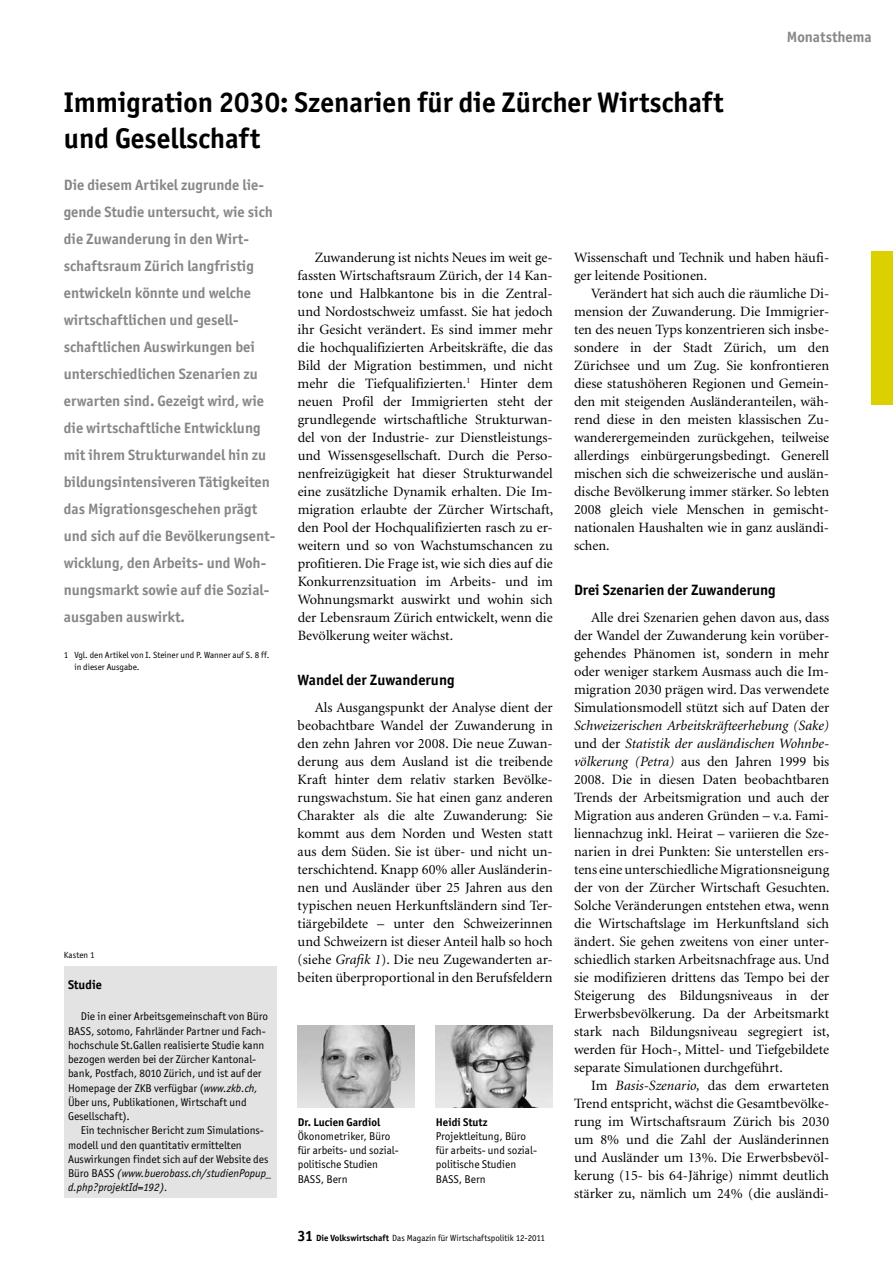
<style>
.page{position:relative;width:893px;height:1263px;background:#fff}
.page>*{position:absolute;margin:0;border:0;box-sizing:border-box;transform-origin:0 0}
.t1{font:700 28.5px/36px "Officina San ITC";color:#000}
.t2{font:700 15px/27px "Officina San ITC";color:#868786}
.t3{font:700 15px "Officina San ITC";color:#000}
.t4{font:14.25px/18px "Minion";color:#000;text-align:justify}
.t5{font:700 12.75px "Officina San ITC";color:#000}
.t6{font:11.25px/14.2px "Officina San ITC";color:#000}
.t7{font:700 11.25px "Officina San ITC";color:#000}
.t8{font:9px/12px "Officina San ITC";color:#000}
.s1{font-style:italic}
.s2{font-weight:700;font-size:15px}
.s3{font-weight:700}
</style>
<div class="page">
<div style="left:872px;top:252px;width:21px;height:153px;background:#dcd100"></div>
<div style="left:64px;top:966px;width:212px;height:231px;background:#e3e3e3"></div>
<img style="left:298px;top:1026px;width:117px;height:82px">
<img style="left:436px;top:1026px;width:117px;height:82px">
<p class="t2" style="left:787px;top:23px;width:86px">Monatsthema</p>
<h1 class="t1" style="left:64px;top:84px;width:661px">Immigration 2030: Szenarien für die Zürcher Wirtschaft und Gesellschaft</h1>
<p class="t2" style="left:64px;top:172px;width:213px">Die diesem Artikel zugrunde lie&shy;gende Studie untersucht, wie sich die Zuwanderung in den Wirt&shy;schaftsraum Zürich langfristig entwickeln könnte und welche wirtschaftlichen und gesell&shy;schaftlichen Auswirkungen bei unterschiedlichen Szenarien zu erwarten sind. Gezeigt wird, wie die wirtschaftliche Entwicklung mit ihrem Strukturwandel hin zu bildungsintensiveren Tätigkeiten das Migrationsgeschehen prägt und sich auf die Bevölkerungsent&shy;wicklung, den Arbeits- und Woh&shy;nungsmarkt sowie auf die Sozial&shy;ausgaben auswirkt.</p>
<p class="t4" style="left:574px;top:248px;width:257px">Wissenschaft und Technik und haben häufi&shy;ger leitende Positionen.</p>
<p class="t4" style="left:574px;top:284px;width:257px;text-align:left;text-indent:17px">Verändert hat sich auch die räumliche Di&shy;mension der Zuwanderung. Die Immigrier&shy;ten des neuen Typs konzentrieren sich insbe&shy;sondere in der Stadt Zürich, um den Zürichsee und um Zug. Sie konfrontieren diese statushöheren Regionen und Gemein&shy;den mit steigenden Ausländeranteilen, wäh&shy;rend diese in den meisten klassischen Zu&shy;wanderergemeinden zurückgehen, teilweise allerdings einbürgerungsbedingt. Generell mischen sich die schweizerische und auslän&shy;dische Bevölkerung immer stärker. So lebten 2008 gleich viele Menschen in gemischt&shy;nationalen Haushalten wie in ganz ausländi&shy;schen.</p>
<p class="t3" style="left:574px;top:580px;width:203px">Drei Szenarien der Zuwanderung</p>
<p class="t4" style="left:574px;top:608px;width:257px;text-indent:17px">Alle drei Szenarien gehen davon aus, dass der Wandel der Zuwanderung kein vorüber&shy;gehendes Phänomen ist, sondern in mehr oder weniger starkem Ausmass auch die Im&shy;migration 2030 prägen wird. Das verwendete Simulationsmodell stützt sich auf Daten der</p>
<p class="t4" style="left:574px;top:716px;width:257px"><span class="s1">Schweizerischen Arbeitskräfteerhebung (Sake) </span>und der <span class="s1">Statistik der ausländischen Wohnbe&shy;völkerung (Petra)</span> aus den Jahren 1999 bis 2008. Die in diesen Daten beobachtbaren Trends der Arbeitsmigration und auch der Migration aus anderen Gründen – v.a. Fami&shy;liennachzug inkl. Heirat – variieren die Sze&shy;narien in drei Punkten: Sie unterstellen ers&shy;tens eine unterschiedliche Migrationsneigung der von der Zürcher Wirtschaft Gesuchten.<br>Solche Veränderungen entstehen etwa, wenn die Wirtschaftslage im Herkunftsland sich ändert. Sie gehen zweitens von einer unter&shy;schiedlich starken Arbeitsnachfrage aus. Und sie modifizieren drittens das Tempo bei der Steigerung des Bildungsniveaus in der Erwerbsbevölkerung. Da der Arbeitsmarkt stark nach Bildungsniveau segregiert ist, werden für Hoch-, Mittel- und Tiefgebildete separate Simulationen durchgeführt.</p>
<p class="t4" style="left:574px;top:1076px;width:257px;text-indent:17px">Im <span class="s1">Basis-Szenario,</span> das dem erwarteten Trend entspricht, wächst die Gesamtbevölke&shy;rung im Wirtschaftsraum Zürich bis 2030 um 8% und die Zahl der Ausländerinnen und Ausländer um 13%. Die Erwerbsbevöl&shy;kerung (15- bis 64-Jährige) nimmt deutlich stärker zu, nämlich um 24% (die ausländi-</p>
<p class="t4" style="left:298px;top:248px;width:257px;text-indent:17px">Zuwanderung ist nichts Neues im weit ge&shy;fassten Wirtschaftsraum Zürich, der 14 Kan&shy;tone und Halbkantone bis in die Zentral&shy;und Nordostschweiz umfasst. Sie hat jedoch ihr Gesicht verändert. Es sind immer mehr die hochqualifizierten Arbeitskräfte, die das Bild der Migration bestimmen, und nicht mehr die Tiefqualifizierten.<sup>1</sup> Hinter dem neuen Profil der Immigrierten steht der grundlegende wirtschaftliche Strukturwan&shy;del von der Industrie- zur Dienstleistungs&shy;und Wissensgesellschaft. Durch die Perso&shy;nenfreizügigkeit hat dieser Strukturwandel eine zusätzliche Dynamik erhalten. Die Im&shy;migration erlaubte der Zürcher Wirtschaft, den Pool der Hochqualifizierten rasch zu er&shy;weitern und so von Wachstumschancen zu profitieren. Die Frage ist, wie sich dies auf die Konkurrenzsituation im Arbeits- und im Wohnungsmarkt auswirkt und wohin sich der Lebensraum Zürich entwickelt, wenn die Bevölkerung weiter wächst.</p>
<p class="t3" style="left:298px;top:670px;width:158px">Wandel der Zuwanderung</p>
<p class="t4" style="left:298px;top:698px;width:257px;text-indent:17px">Als Ausgangspunkt der Analyse dient der beobachtbare Wandel der Zuwanderung in den zehn Jahren vor 2008. Die neue Zuwan&shy;derung aus dem Ausland ist die treibende Kraft hinter dem relativ starken Bevölke&shy;rungswachstum. Sie hat einen ganz anderen Charakter als die alte Zuwanderung: Sie kommt aus dem Norden und Westen statt aus dem Süden. Sie ist über- und nicht un&shy;terschichtend. Knapp 60% aller Ausländerin&shy;nen und Ausländer über 25 Jahren aus den typischen neuen Herkunftsländern sind Ter&shy;tiärgebildete – unter den Schweizerinnen und Schweizern ist dieser Anteil halb so hoch (siehe <span class="s1">Grafik 1</span>). Die neu Zugewanderten ar&shy;beiten überproportional in den Berufsfeldern</p>
<p class="t8" style="left:74px;top:648px;width:197px;text-indent:-11px">1 Vgl. den Artikel von I. Steiner und P. Wanner auf S. 8 ff. in dieser Ausgabe.</p>
<p class="t8" style="left:64px;top:949px;width:32px">Kasten 1</p>
<p class="t5" style="left:68px;top:977px;width:35px">Studie</p>
<p class="t6" style="left:68px;top:1009px;width:202px;text-indent:13px">Die in einer Arbeitsgemeinschaft von Büro BASS, sotomo, Fahrländer Partner und Fach&shy;hochschule St.Gallen realisierte Studie kann bezogen werden bei der Zürcher Kantonal&shy;bank, Postfach, 8010 Zürich, und ist auf der Homepage der ZKB verfügbar (<span class="s1">www.zkb.ch, </span>Über uns, Publikationen, Wirtschaft und Gesellschaft).</p>
<p class="t6" style="left:68px;top:1123px;width:205px;text-indent:13px">Ein technischer Bericht zum Simulations&shy;modell und den quantitativ ermittelten Auswirkungen findet sich auf der Website des Büro BASS <span class="s1">(www.buerobass.ch/studienPopup_ d.php?projektId=192).</span></p>
<p class="t7" style="left:298px;top:1115px;width:84px">Dr. Lucien Gardiol</p>
<p class="t6" style="left:298px;top:1129px;width:102px">Ökonometriker, Büro für arbeits- und sozial&shy;politische Studien<br>BASS, Bern</p>
<p class="t7" style="left:436px;top:1115px;width:53px">Heidi Stutz</p>
<p class="t6" style="left:436px;top:1129px;width:102px">Projektleitung, Büro für arbeits- und sozial&shy;politische Studien<br>BASS, Bern</p>
<p class="t8" style="left:298px;top:1232px;width:249px"><span class="s2">31</span> <span class="s3">Die Volkswirtschaft</span> Das Magazin für Wirtschaftspolitik 12-2011</p>
</div>
